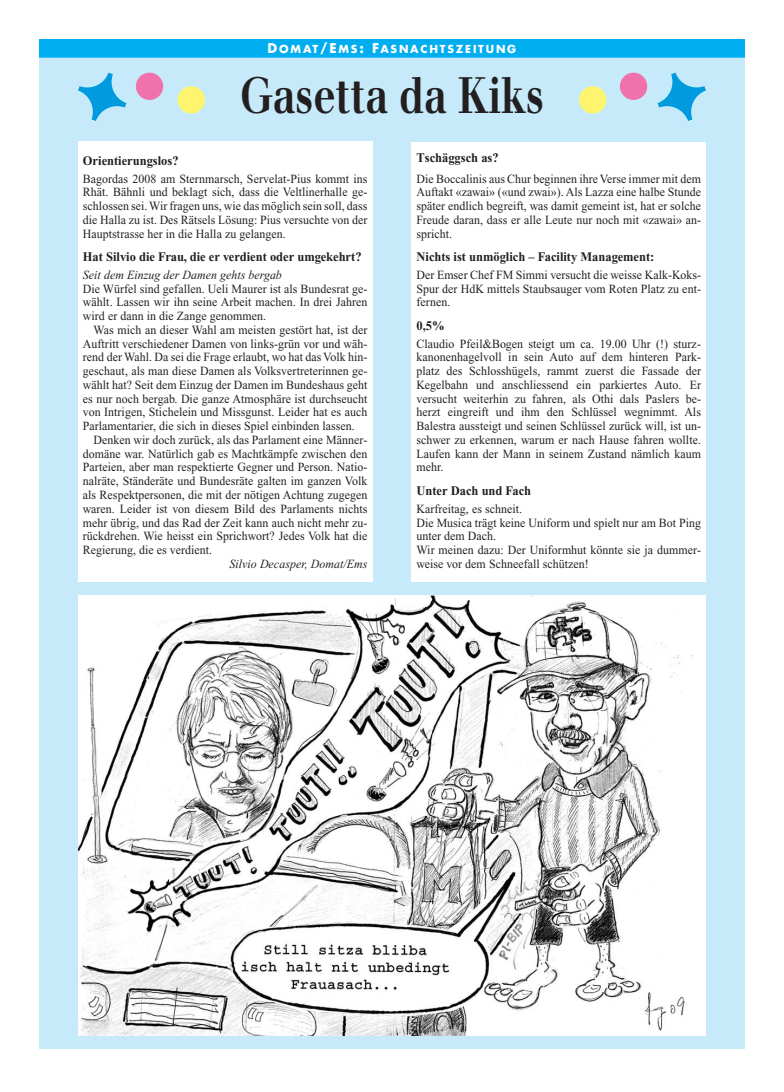
<style>
.page{position:relative;width:784px;height:1092px;background:#fff}
.page>*{position:absolute;margin:0;border:0;box-sizing:border-box;transform-origin:0 0}
.t1{font:700 50px "Walbaum";color:#231f20;scale:.77 1}
.t2{font:700 13.12px "Times New Roman";color:#231f20;scale:.95 1}
.t3{font:12.5px/13.8px "Times New Roman";letter-spacing:.005em;color:#231f20;text-align:justify;scale:.95 1}
.t4{font:italic 12.5px "Times New Roman";letter-spacing:.005em;color:#231f20;scale:.95 1}
.t5{font:700 10.75px "Futura";letter-spacing:.165em;color:#fff}
.s1{font-size:13.12px}
</style>
<div class="page">
<div style="left:39px;top:58px;width:705px;height:991px;background:#c6eafa"></div>
<div style="left:78px;top:141px;width:294px;height:440px;background:#fff"></div>
<div style="left:411px;top:142px;width:294px;height:439px;background:#fff"></div>
<div style="left:39px;top:39px;width:705px;height:19px;background:#00aeef"></div>
<svg style="left:78px;top:73px;width:48px;height:48px"></svg>
<div style="left:136px;top:73px;width:27px;height:27px;background:#f171ab;border-radius:50%"></div>
<div style="left:177px;top:86px;width:28px;height:28px;background:#fff46d;border-radius:50%"></div>
<div style="left:578px;top:86px;width:28px;height:28px;background:#fff46d;border-radius:50%"></div>
<div style="left:619px;top:73px;width:27px;height:27px;background:#f171ab;border-radius:50%"></div>
<svg style="left:657px;top:73px;width:48px;height:48px"></svg>
<img style="left:78px;top:595px;width:615px;height:440px">
<p class="t5" style="left:267px;top:44px;width:250px"><span class="s1">D</span>OMAT<span class="s1">/E</span>MS<span class="s1">: F</span>ASNACHTSZEITUNG</p>
<h1 class="t1" style="left:240px;top:77px;width:396px">Gasetta da Kiks</h1>
<p class="t2" style="left:83px;top:156px;width:102px">Orientierungslos?</p>
<p class="t3" style="left:83px;top:173px;width:301px">Bagordas 2008 am Sternmarsch, Servelat-Pius kommt ins Rhät. Bähnli und beklagt sich, dass die Veltlinerhalle ge&shy;schlossen sei. Wir fragen uns, wie das möglich sein soll, dass die Halla zu ist. Des Rätsels Lösung: Pius versuchte von der Hauptstrasse her in die Halla zu gelangen.</p>
<p class="t2" style="left:83px;top:252px;width:295px">Hat Silvio die Frau, die er verdient oder umgekehrt?</p>
<p class="t4" style="left:83px;top:270px;width:211px">Seit dem Einzug der Damen gehts bergab</p>
<p class="t3" style="left:83px;top:283px;width:301px">Die Würfel sind gefallen. Ueli Maurer ist als Bundesrat ge&shy;wählt. Lassen wir ihn seine Arbeit machen. In drei Jahren wird er dann in die Zange genommen.</p>
<p class="t3" style="left:83px;top:324px;width:301px;text-indent:11px">Was mich an dieser Wahl am meisten gestört hat, ist der Auftritt verschiedener Damen von links-grün vor und wäh&shy;rend der Wahl. Da sei die Frage erlaubt, wo hat das Volk hin&shy;geschaut, als man diese Damen als Volksvertreterinnen ge&shy;wählt hat? Seit dem Einzug der Damen im Bundeshaus geht es nur noch bergab. Die ganze Atmosphäre ist durchseucht von Intrigen, Stichelein und Missgunst. Leider hat es auch Parlamentarier, die sich in dieses Spiel einbinden lassen.</p>
<p class="t3" style="left:83px;top:434px;width:301px;text-indent:11px">Denken wir doch zurück, als das Parlament eine Männer&shy;domäne war. Natürlich gab es Machtkämpfe zwischen den Parteien, aber man respektierte Gegner und Person. Natio&shy;nalräte, Ständeräte und Bundesräte galten im ganzen Volk als Respektpersonen, die mit der nötigen Achtung zugegen waren. Leider ist von diesem Bild des Parlaments nichts mehr übrig, und das Rad der Zeit kann auch nicht mehr zu&shy;rückdrehen. Wie heisst ein Sprichwort? Jedes Volk hat die Regierung, die es verdient.</p>
<p class="t4" style="left:229px;top:559px;width:146px">Silvio Decasper, Domat/Ems</p>
<p class="t2" style="left:416px;top:153px;width:88px">Tschäggsch as?</p>
<p class="t3" style="left:416px;top:173px;width:301px">Die Boccalinis aus Chur beginnen ihre Verse immer mit dem Auftakt «zawai» («und zwai»). Als Lazza eine halbe Stunde später endlich begreift, was damit gemeint ist, hat er solche Freude daran, dass er alle Leute nur noch mit «zawai» an&shy;spricht.</p>
<p class="t2" style="left:416px;top:252px;width:252px">Nichts ist unmöglich – Facility Management:</p>
<p class="t3" style="left:416px;top:269px;width:301px">Der Emser Chef FM Simmi versucht die weisse Kalk-Koks-Spur der HdK mittels Staubsauger vom Roten Platz zu ent&shy;fernen.</p>
<p class="t2" style="left:416px;top:321px;width:31px">0,5%</p>
<p class="t3" style="left:416px;top:338px;width:301px">Claudio Pfeil&amp;Bogen steigt um ca. 19.00 Uhr (!) sturz&shy;kanonenhagelvoll in sein Auto auf dem hinteren Park&shy;platz des Schlosshügels, rammt zuerst die Fassade der Kegelbahn und anschliessend ein parkiertes Auto. Er versucht weiterhin zu fahren, als Othi dals Paslers be&shy;herzt eingreift und ihm den Schlüssel wegnimmt. Als Balestra aussteigt und seinen Schlüssel zurück will, ist un&shy;schwer zu erkennen, warum er nach Hause fahren wollte.<br>Laufen kann der Mann in seinem Zustand nämlich kaum mehr.</p>
<p class="t2" style="left:416px;top:486px;width:122px">Unter Dach und Fach</p>
<p class="t3" style="left:416px;top:503px;width:301px;text-align:left">Karfreitag, es schneit.<br>Die Musica trägt keine Uniform und spielt nur am Bot Ping unter dem Dach.<br>Wir meinen dazu: Der Uniformhut könnte sie ja dummer&shy;weise vor dem Schneefall schützen!</p>
</div>
